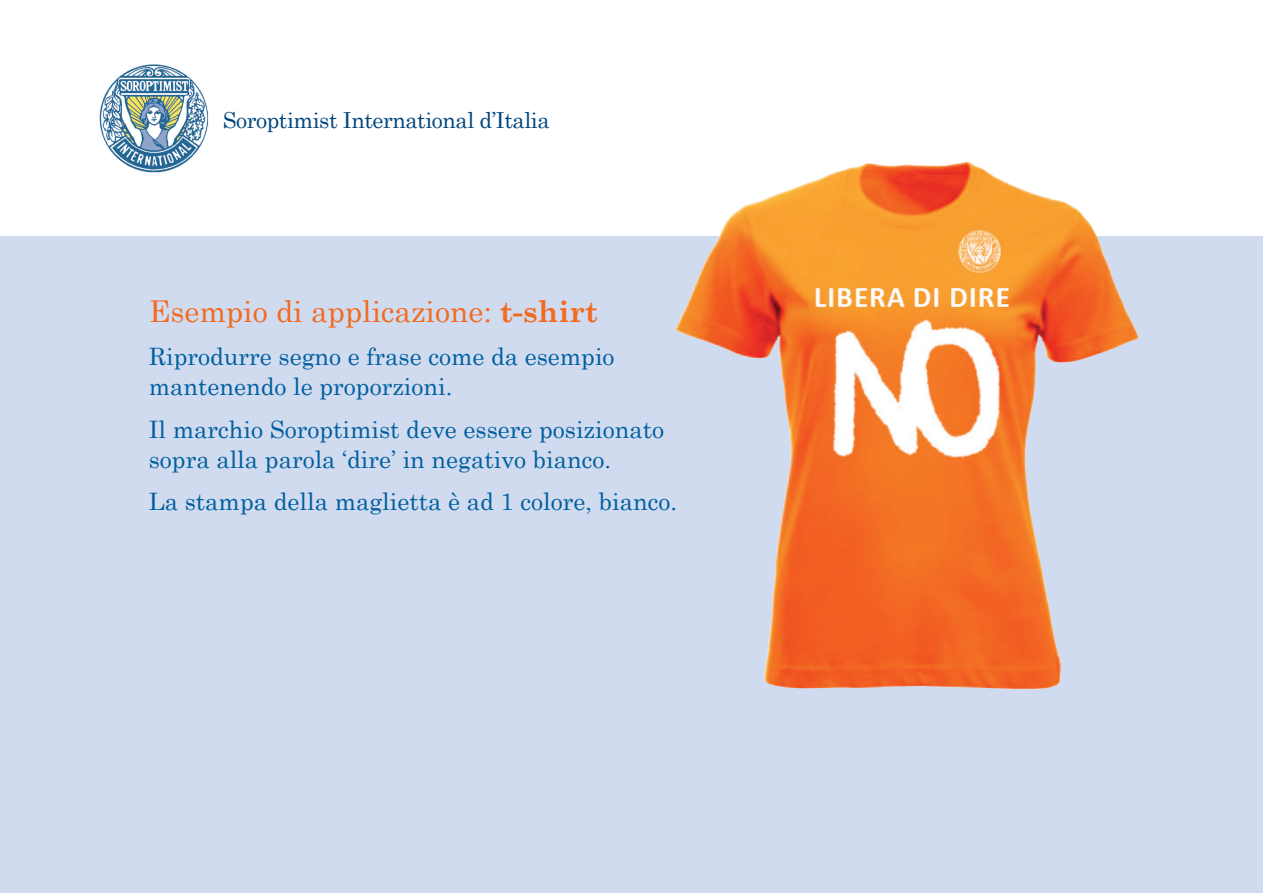
<style>
.page{position:relative;width:1263px;height:893px;background:#fff}
.page>*{position:absolute;margin:0;border:0;box-sizing:border-box;transform-origin:0 0}
.t1{font:30px "Century Schoolbook";color:#f36a21}
.t2{font:24px/30px "Century Schoolbook";color:#015fa0}
.t3{font:22.05px "Century Schoolbook";letter-spacing:-.02em;color:#00467e}
.s1{font-weight:700}
</style>
<div class="page">
<div style="left:0;top:236px;width:1263px;height:657px;background:#d0dbef"></div>
<img style="left:99px;top:64px;width:110px;height:109px">
<img style="left:675px;top:162px;width:463px;height:526px">
<p class="t3" style="left:223px;top:107px;width:328px">Soroptimist International d’Italia</p>
<p class="t1" style="left:149px;top:292px;width:450px">Esempio di applicazione: <span class="s1">t-shirt</span></p>
<p class="t2" style="left:149px;top:341px;width:467px">Riprodurre segno e frase come da esempio mantenendo le proporzioni.</p>
<p class="t2" style="left:149px;top:413px;width:517px">Il marchio Soroptimist deve essere posizionato sopra alla parola ‘dire’ in negativo bianco.</p>
<p class="t2" style="left:149px;top:486px;width:530px">La stampa della maglietta è ad 1 colore, bianco.</p>
</div>
